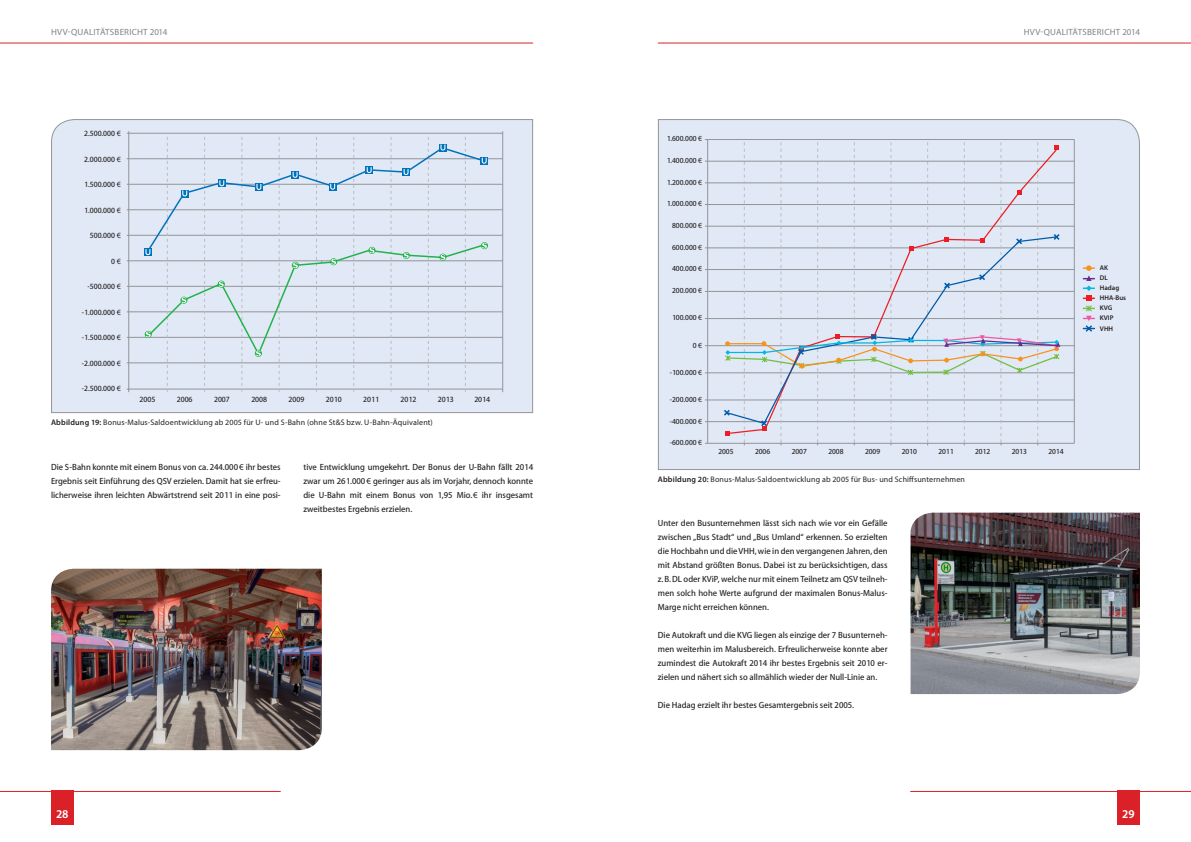
<style>
.page{position:relative;width:1191px;height:842px;background:#fff}
.page>*{position:absolute;margin:0;border:0;box-sizing:border-box;transform-origin:0 0}
.t1{font:12px "Myriad MM";color:#fff}
.t2{font:9px/14px "Myriad MM Light Ziff";color:#231f20;text-align:justify}
.t3{font:9px "Myriad Pro";letter-spacing:.02em;color:#808285}
.t4{font:8px "Myriad Pro";letter-spacing:.015em;color:#231f20}
.t5{font:8px "Myriad MM Light Ziff";color:#231f20}
.t6{font:7.8px "Myriad MM Light Ziff";color:#231f20}
.t7{font:600 6.8px/10.1px "Myriad Pro";color:#231f20}
.s1{font-family:"Myriad Pro"}
.s2{font-weight:600}
</style>
<div class="page">
<hr style="left:658px;top:43px;width:533px;height:1px;background:#da2128">
<hr style="left:0;top:43px;width:533px;height:1px;background:#da2128">
<hr style="left:0;top:791px;width:281px;height:1px;background:#da2128">
<hr style="left:910px;top:791px;width:281px;height:1px;background:#da2128">
<div style="left:51px;top:791px;width:23px;height:34px;background:#da2128"></div>
<div style="left:1117px;top:791px;width:23px;height:34px;background:#da2128"></div>
<svg style="left:657px;top:119px;width:483px;height:351px;background:#dde4ef"></svg>
<svg style="left:51px;top:119px;width:482px;height:295px;background:#dae4f0"></svg>
<img style="left:910px;top:513px;width:230px;height:181px">
<img style="left:51px;top:569px;width:271px;height:181px">
<p class="t3" style="left:51px;top:27px;width:118px">HVV-QUALITÄTSBERICHT 2014</p>
<p class="t3" style="left:1023px;top:27px;width:118px">HVV-QUALITÄTSBERICHT 2014</p>
<p class="t5" style="left:84px;top:129px;width:38px">2.500.000 <span class="s1">€</span></p>
<p class="t5" style="left:84px;top:155px;width:38px">2.000.000 <span class="s1">€</span></p>
<p class="t5" style="left:84px;top:180px;width:38px">1.500.000 <span class="s1">€</span></p>
<p class="t5" style="left:84px;top:206px;width:38px">1.000.000 <span class="s1">€</span></p>
<p class="t5" style="left:90px;top:231px;width:32px">500.000 <span class="s1">€</span></p>
<p class="t5" style="left:111px;top:257px;width:11px">0 <span class="s1">€</span></p>
<p class="t5" style="left:87px;top:282px;width:35px">-500.000 <span class="s1">€</span></p>
<p class="t5" style="left:82px;top:308px;width:41px">-1.000.000 <span class="s1">€</span></p>
<p class="t5" style="left:82px;top:333px;width:41px">-1.500.000 <span class="s1">€</span></p>
<p class="t5" style="left:82px;top:359px;width:41px">-2.000.000 <span class="s1">€</span></p>
<p class="t5" style="left:82px;top:384px;width:41px">-2.500.000 <span class="s1">€</span></p>
<p class="t4" style="left:51px;top:417px;width:383px"><span class="s2">Abbildung 19:</span> Bonus-Malus-Saldoentwicklung ab 2005 für U- und S-Bahn (ohne St&amp;S bzw. U-Bahn-Äquivalent)</p>
<p class="t5" style="left:139px;top:395px;width:17px">2005</p>
<p class="t5" style="left:177px;top:395px;width:17px">2006</p>
<p class="t5" style="left:214px;top:395px;width:17px">2007</p>
<p class="t5" style="left:251px;top:395px;width:17px">2008</p>
<p class="t5" style="left:289px;top:395px;width:17px">2009</p>
<p class="t5" style="left:326px;top:395px;width:17px">2010</p>
<p class="t5" style="left:363px;top:395px;width:17px">2011</p>
<p class="t5" style="left:400px;top:395px;width:17px">2012</p>
<p class="t5" style="left:438px;top:395px;width:17px">2013</p>
<p class="t5" style="left:474px;top:395px;width:17px">2014</p>
<p class="t2" style="left:51px;top:460px;width:231px">Die S-Bahn konnte mit einem Bonus von ca. 244.000<span class="s1">€</span> ihr bestes Ergebnis seit Einführung des QSV erzielen. Damit hat sie erfreu&shy;licherweise ihren leichten Abwärtstrend seit 2011 in eine posi-</p>
<p class="t2" style="left:303px;top:460px;width:231px">tive Entwicklung umgekehrt. Der Bonus der U-Bahn fällt 2014 zwar um 261.000<span class="s1">€</span> geringer aus als im Vorjahr, dennoch konnte die U-Bahn mit einem Bonus von 1,95 Mio.<span class="s1">€</span> ihr insgesamt zweitbestes Ergebnis erzielen.</p>
<p class="t6" style="left:666px;top:135px;width:37px">1.600.000 <span class="s1">€</span></p>
<p class="t6" style="left:666px;top:156px;width:37px">1.400.000 <span class="s1">€</span></p>
<p class="t6" style="left:666px;top:178px;width:37px">1.200.000 <span class="s1">€</span></p>
<p class="t6" style="left:666px;top:200px;width:37px">1.000.000 <span class="s1">€</span></p>
<p class="t6" style="left:672px;top:221px;width:32px">800.000 <span class="s1">€</span></p>
<p class="t6" style="left:672px;top:243px;width:32px">600.000 <span class="s1">€</span></p>
<p class="t6" style="left:672px;top:265px;width:32px">400.000 <span class="s1">€</span></p>
<p class="t6" style="left:672px;top:287px;width:32px">200.000 <span class="s1">€</span></p>
<p class="t6" style="left:672px;top:314px;width:32px">100.000 <span class="s1">€</span></p>
<p class="t6" style="left:693px;top:341px;width:11px">0 <span class="s1">€</span></p>
<p class="t6" style="left:670px;top:368px;width:34px">-100.000 <span class="s1">€</span></p>
<p class="t6" style="left:670px;top:395px;width:34px">-200.000 <span class="s1">€</span></p>
<p class="t6" style="left:670px;top:417px;width:34px">-400.000 <span class="s1">€</span></p>
<p class="t6" style="left:670px;top:439px;width:34px">-600.000 <span class="s1">€</span></p>
<p class="t6" style="left:718px;top:447px;width:17px">2005</p>
<p class="t6" style="left:755px;top:447px;width:17px">2006</p>
<p class="t6" style="left:791px;top:447px;width:17px">2007</p>
<p class="t6" style="left:828px;top:447px;width:17px">2008</p>
<p class="t6" style="left:865px;top:447px;width:17px">2009</p>
<p class="t6" style="left:901px;top:447px;width:17px">2010</p>
<p class="t6" style="left:938px;top:447px;width:17px">2011</p>
<p class="t6" style="left:975px;top:447px;width:17px">2012</p>
<p class="t6" style="left:1011px;top:447px;width:17px">2013</p>
<p class="t6" style="left:1048px;top:447px;width:17px">2014</p>
<p class="t4" style="left:658px;top:474px;width:309px"><span class="s2">Abbildung 20:</span> Bonus-Malus-Saldoentwicklung ab 2005 für Bus- und Schiffsunternehmen</p>
<p class="t2" style="left:658px;top:516px;width:231px">Unter den Busunternehmen lässt sich nach wie vor ein Gefälle zwischen „Bus Stadt“ und „Bus Umland“ erkennen. So erzielten die Hochbahn und die VHH, wie in den vergangenen Jahren, den mit Abstand größten Bonus. Dabei ist zu berücksichtigen, dass z.B. DL oder KViP, welche nur mit einem Teilnetz am QSV teilneh&shy;men solch hohe Werte aufgrund der maximalen Bonus-Malus-Marge nicht erreichen können.</p>
<p class="t2" style="left:658px;top:628px;width:231px">Die Autokraft und die KVG liegen als einzige der 7 Busunterneh&shy;men weiterhin im Malusbereich. Erfreulicherweise konnte aber zumindest die Autokraft 2014 ihr bestes Ergebnis seit 2010 er&shy;zielen und nähert sich so allmählich wieder der Null-Linie an.</p>
<p class="t2" style="left:658px;top:698px;width:198px">Die Hadag erzielt ihr bestes Gesamtergebnis seit 2005.</p>
<p class="t7" style="left:1100px;top:263px;width:28px">AK<br>DL<br>Hadag<br>HHA-Bus<br>KVG<br>KVIP<br>VHH</p>
<h1 class="t1" style="left:56px;top:808px;width:14px">28</h1>
<h1 class="t1" style="left:1122px;top:808px;width:13px">29</h1>
</div>
